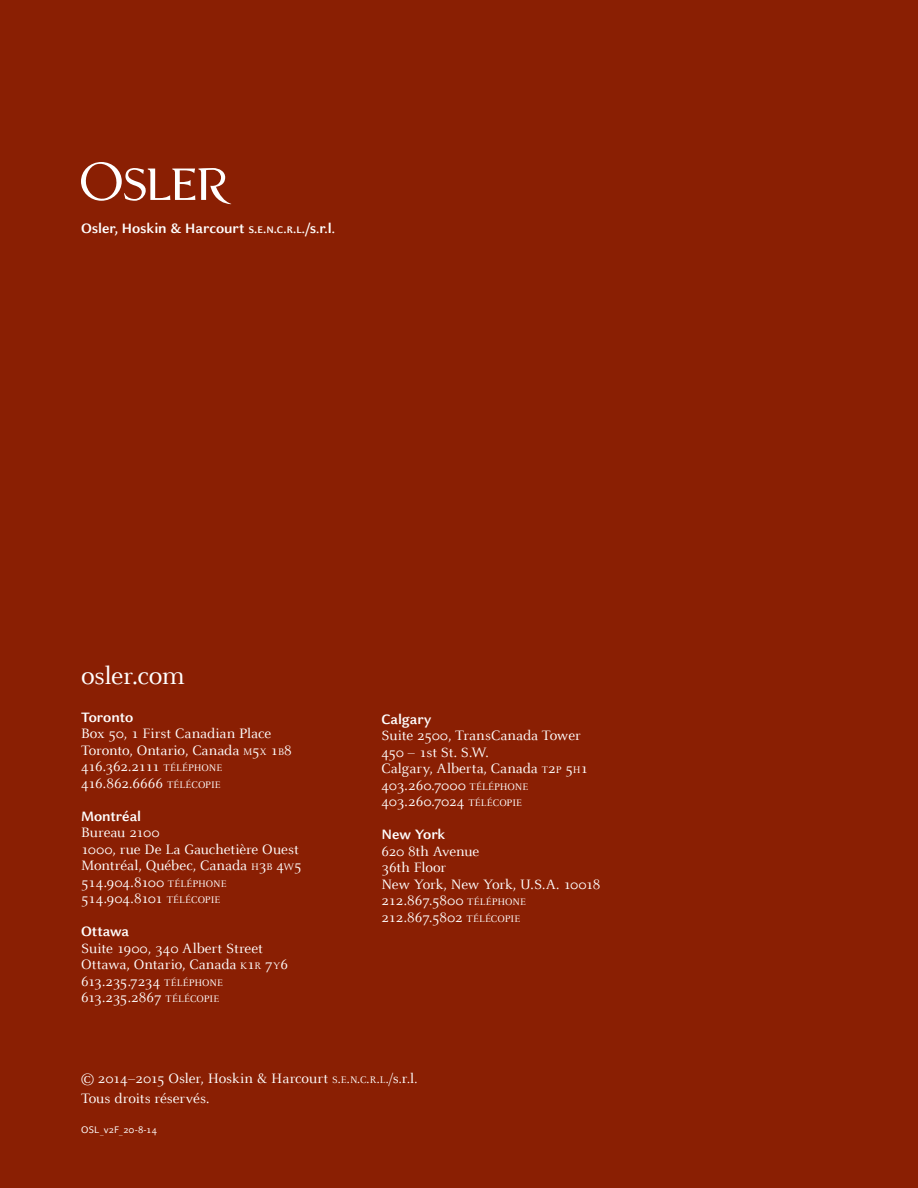
<style>
.page{position:relative;width:918px;height:1188px;background:#8a1f03}
.page>*{position:absolute;margin:0;border:0;box-sizing:border-box;transform-origin:0 0}
.t1{font:27px "Celeste";letter-spacing:-.02em;color:#fff}
.t2{font:15px/16.5px "Celeste";letter-spacing:-.005em;color:#fff}
.t3{font:700 15px "Celeste Sans";letter-spacing:.005em;color:#fff}
.t4{font:10.5px "Celeste Sans";letter-spacing:.005em;color:#fff}
.s1{font-size:10.5px}
.s2{font-size:13.5px}
.s3{font-style:inherit}
</style>
<div class="page">
<svg style="left:81px;top:162px;width:150px;height:42px"></svg>
<p class="t3" style="left:81px;top:220px;width:255px">Osler, Hoskin &amp; Harcourt <span class="s1">S</span><span class="s2">.</span><span class="s1">E</span><span class="s2">.</span><span class="s1">N</span><span class="s2">.</span><span class="s1">C</span><span class="s2">.</span><span class="s1">R</span><span class="s2">.</span><span class="s1">L</span><span class="s2">.</span><span class="s3">/</span>s<span class="s2">.</span>r<span class="s2">.</span>l<span class="s2">.</span></p>
<h1 class="t1" style="left:81px;top:662px;width:105px">osler.com</h1>
<p class="t3" style="left:81px;top:709px;width:54px">Toronto</p>
<p class="t2" style="left:81px;top:726px;width:212px">Box 50, 1 First Canadian Place<br>Toronto, Ontario, Canada <span class="s1">M</span><span class="s3">5</span><span class="s1">X</span> <span class="s3">1</span><span class="s1">B</span><span class="s3">8<br></span>416.362.2111 <span class="s1">TÉLÉPHONE<br></span>416.862.6666 <span class="s1">TÉLÉCOPIE</span></p>
<p class="t3" style="left:81px;top:808px;width:62px">Montréal</p>
<p class="t2" style="left:81px;top:825px;width:222px">Bureau 2100<br>1000, rue De La Gauchetière Ouest<br>Montréal, Québec, Canada <span class="s1">H</span><span class="s3">3</span><span class="s1">B</span> <span class="s3">4</span><span class="s1">W</span><span class="s3">5<br></span>514.904.8100 <span class="s1">TÉLÉPHONE<br></span>514.904.8101 <span class="s1">TÉLÉCOPIE</span></p>
<p class="t3" style="left:81px;top:923px;width:50px">Ottawa</p>
<p class="t2" style="left:81px;top:940px;width:209px">Suite 1900, 340 Albert Street<br>Ottawa, Ontario, Canada <span class="s1">K</span><span class="s3">1</span><span class="s1">R</span> <span class="s3">7</span><span class="s1">Y</span><span class="s3">6<br></span>613.235.7234 <span class="s1">TÉLÉPHONE<br></span>613.235.2867 <span class="s1">TÉLÉCOPIE</span></p>
<p class="t3" style="left:381px;top:710px;width:52px">Calgary</p>
<p class="t2" style="left:381px;top:728px;width:208px">Suite 2500, TransCanada Tower<br>450 – 1st St. S.W.<br>Calgary, Alberta, Canada <span class="s1">T</span><span class="s3">2</span><span class="s1">P</span> <span class="s3">5</span><span class="s1">H</span><span class="s3">1<br></span>403.260.7000 <span class="s1">TÉLÉPHONE<br></span>403.260.7024 <span class="s1">TÉLÉCOPIE</span></p>
<p class="t3" style="left:381px;top:826px;width:65px">N ew York</p>
<p class="t2" style="left:381px;top:843px;width:221px">620 8th Avenue<br>36th Floor<br>New York, New York, U.S.A. 10018<br>212.867.5800 <span class="s1">TÉLÉPHONE<br></span>212.867.5802 <span class="s1">TÉLÉCOPIE</span></p>
<p class="t2" style="left:81px;top:1069px;width:338px;line-height:19.5px">© 2014–2015 Osler, Hoskin &amp; Harcourt <span class="s1">S</span><span class="s2">.</span><span class="s1">E</span><span class="s2">.</span><span class="s1">N</span><span class="s2">.</span><span class="s1">C</span><span class="s2">.</span><span class="s1">R</span><span class="s2">.</span><span class="s1">L</span><span class="s2">.</span><span class="s3">/</span>s<span class="s2">.</span>r<span class="s2">.</span>l<span class="s2">.<br></span>Tous droits réservés.</p>
<p class="t4" style="left:81px;top:1124px;width:78px">OSL_v2F_20-8-14</p>
</div>
